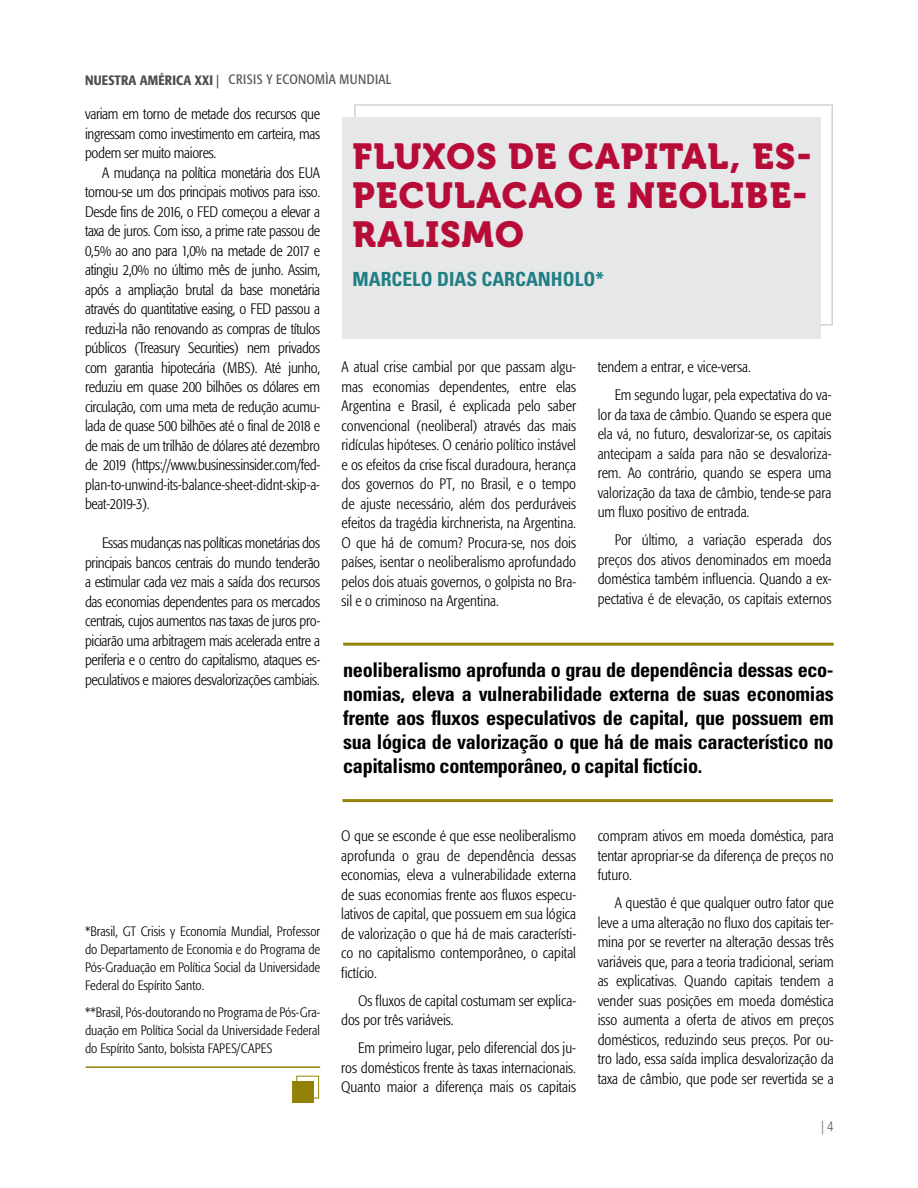
<style>
.page{position:relative;width:918px;height:1188px;background:#fff}
.page>*{position:absolute;margin:0;border:0;box-sizing:border-box;transform-origin:0 0}
.t1{font:36px/39px "Museo 900";letter-spacing:.03em;color:#b70c38}
.t2{font:700 condensed 20.25px/24px "Univers LT Std";letter-spacing:-.02em;color:#000;text-align:justify}
.t3{font:700 condensed 19.5px "Univers LT Std";color:#207f83}
.t4{font:300 condensed 15px/19.5px "Formata";color:#000;text-align:justify}
.t5{font:300 condensed 13.5px/18px "Formata";color:#000;text-align:justify}
.t6{font:condensed 13.5px "Formata";letter-spacing:.02em;color:#58595b}
.t7{font:500 condensed 13.5px "Formata";letter-spacing:.02em;color:#4d4d4f}
.t8{font:300 condensed 13.5px "Frutiger LT Std";color:#58595b}
.s1{font-weight:400}
</style>
<div class="page">
<div style="left:354px;top:104px;width:479px;height:222px;border:2px solid #d1d3d4"></div>
<div style="left:342px;top:117px;width:479px;height:222px;background:#e6e7e8"></div>
<hr style="left:343px;top:643px;width:491px;height:3px;background:#938207">
<hr style="left:342px;top:799px;width:491px;height:3px;background:#938207">
<div style="left:296px;top:1076px;width:23px;height:22px;border:1px solid #938207"></div>
<div style="left:293px;top:1081px;width:21px;height:22px;background:#938207"></div>
<hr style="left:86px;top:1066px;width:234px;height:2px;background:#938207">
<p class="t7" style="left:85px;top:72px;width:136px">NUESTRA AMÉRICA XXI <span class="s1">|</span></p>
<p class="t6" style="left:229px;top:72px;width:164px">CRISIS Y ECONOMÌA MUNDIAL</p>
<p class="t4" style="left:85px;top:104px;width:237px">variam em torno de metade dos recursos que ingressam como investimento em carteira, mas podem ser muito maiores.</p>
<p class="t4" style="left:85px;top:163px;width:237px;text-indent:17px">A mudança na política monetária dos EUA tornou-se um dos principais motivos para isso.<br>Desde fins de 2016, o FED começou a elevar a taxa de juros. Com isso, a prime rate passou de 0,5% ao ano para 1,0% na metade de 2017 e atingiu 2,0% no último mês de junho. Assim, após a ampliação brutal da base monetária através do quantitative easing, o FED passou a reduzi-la não renovando as compras de títulos públicos (Treasury Securities) nem privados com garantia hipotecária (MBS). Até junho, reduziu em quase 200 bilhões os dólares em circulação, com uma meta de redução acumu&shy;lada de quase 500 bilhões até o final de 2018 e de mais de um trilhão de dólares até dezembro de 2019 (https://www.businessinsider.com/fed&shy;plan-to-unwind-its-balance-sheet-didnt-skip-a&shy;beat-2019-3).</p>
<p class="t4" style="left:85px;top:533px;width:237px;text-indent:17px">Essas mudanças nas políticas monetárias dos principais bancos centrais do mundo tenderão a estimular cada vez mais a saída dos recursos das economias dependentes para os mercados centrais, cujos aumentos nas taxas de juros pro&shy;piciarão uma arbitragem mais acelerada entre a periferia e o centro do capitalismo, ataques es&shy;peculativos e maiores desvalorizações cambiais.</p>
<p class="t5" style="left:85px;top:923px;width:237px">*Brasil, GT Crisis y Economía Mundial, Professor do Departamento de Economia e do Programa de Pós-Graduação em Política Social da Universidade Federal do Espírito Santo.</p>
<p class="t5" style="left:85px;top:1003px;width:237px">**Brasil, Pós-doutorando no Programa de Pós-Gra&shy;duação em Política Social da Universidade Federal do Espírito Santo, bolsista FAPES/CAPES</p>
<h1 class="t1" style="left:353px;top:137px;width:461px">FLUXOS DE CAPITAL, ES-<br>PECULACAO E NEOLIBE-<br>RALISMO</h1>
<h3 class="t3" style="left:353px;top:267px;width:253px">MARCELO DIAS CARCANHOLO*</h3>
<p class="t4" style="left:342px;top:357px;width:236px">A atual crise cambial por que passam algu&shy;mas economias dependentes, entre elas Argentina e Brasil, é explicada pelo saber convencional (neoliberal) através das mais ridículas hipóteses. O cenário político instável e os efeitos da crise fiscal duradoura, herança dos governos do PT, no Brasil, e o tempo de ajuste necessário, além dos perduráveis efeitos da tragédia kirchnerista, na Argentina.<br>O que há de comum? Procura-se, nos dois países, isentar o neoliberalismo aprofundado pelos dois atuais governos, o golpista no Bra&shy;sil e o criminoso na Argentina.</p>
<p class="t4" style="left:615px;top:353px;width:218px;line-height:28px;text-indent:-17px">tendem a entrar, e vice-versa.<br>Em segundo lugar, pela expectativa do va-</p>
<p class="t4" style="left:598px;top:405px;width:235px">lor da taxa de câmbio. Quando se espera que ela vá, no futuro, desvalorizar-se, os capitais antecipam a saída para não se desvaloriza&shy;rem. Ao contrário, quando se espera uma valorização da taxa de câmbio, tende-se para um fluxo positivo de entrada.</p>
<p class="t4" style="left:598px;top:530px;width:235px;text-indent:17px">Por último, a variação esperada dos preços dos ativos denominados em moeda doméstica também influencia. Quando a ex&shy;pectativa é de elevação, os capitais externos</p>
<p class="t2" style="left:343px;top:658px;width:492px">neoliberalismo aprofunda o grau de dependência dessas eco&shy;nomias, eleva a vulnerabilidade externa de suas economias frente aos fluxos especulativos de capital, que possuem em sua lógica de valorização o que há de mais característico no capitalismo contemporâneo, o capital fictício.</p>
<p class="t4" style="left:341px;top:827px;width:236px">O que se esconde é que esse neoliberalismo aprofunda o grau de dependência dessas economias, eleva a vulnerabilidade externa de suas economias frente aos fluxos especu&shy;lativos de capital, que possuem em sua lógica de valorização o que há de mais característi&shy;co no capitalismo contemporâneo, o capital fictício.</p>
<p class="t4" style="left:341px;top:991px;width:236px;text-indent:17px">Os fluxos de capital costumam ser explica&shy;dos por três variáveis.</p>
<p class="t4" style="left:341px;top:1039px;width:236px;text-indent:17px">Em primeiro lugar, pelo diferencial dos ju&shy;ros domésticos frente às taxas internacionais.<br>Quanto maior a diferença mais os capitais</p>
<p class="t4" style="left:598px;top:827px;width:238px">compram ativos em moeda doméstica, para tentar apropriar-se da diferença de preços no futuro.</p>
<p class="t4" style="left:598px;top:894px;width:238px;text-indent:17px">A questão é que qualquer outro fator que leve a uma alteração no fluxo dos capitais ter&shy;mina por se reverter na alteração dessas três variáveis que, para a teoria tradicional, seriam as explicativas. Quando capitais tendem a vender suas posições em moeda doméstica isso aumenta a oferta de ativos em preços domésticos, reduzindo seus preços. Por ou&shy;tro lado, essa saída implica desvalorização da taxa de câmbio, que pode ser revertida se a</p>
<p class="t8" style="left:821px;top:1118px;width:14px">| 4</p>
</div>
